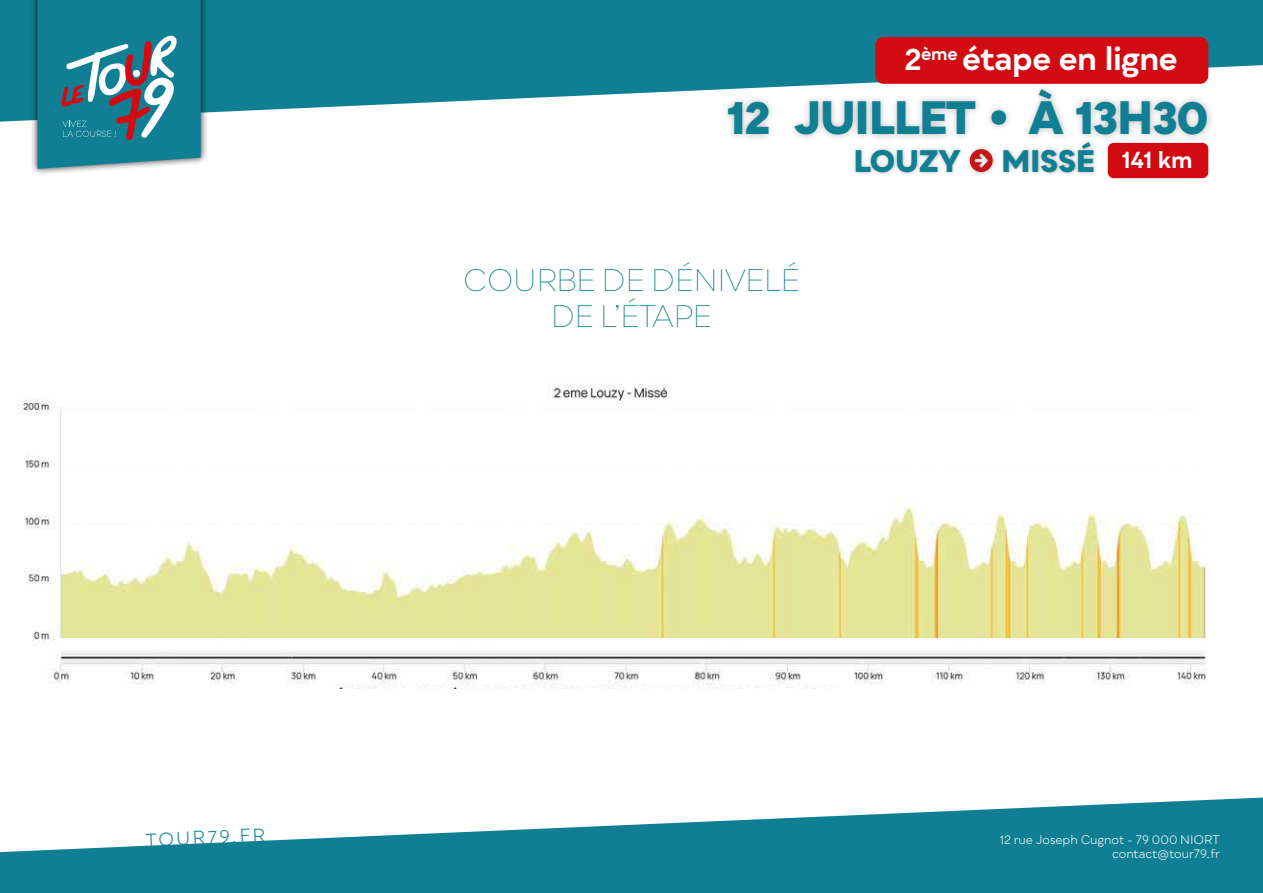
<style>
.page{position:relative;width:1263px;height:893px;background:#fff}
.page>*{position:absolute;margin:0;border:0;box-sizing:border-box;transform-origin:0 0}
.t1{font:800 45.15px "Qualion";letter-spacing:-.01em;color:#107f93}
.t2{font:700 31.95px "Qualion";letter-spacing:-.015em;color:#fff}
.t3{font:800 30.15px "Qualion";letter-spacing:-.005em;color:#107f93}
.t4{font:100 30px/36px "Qualion";letter-spacing:-.03em;color:#107f93;text-align:center}
.t5{font:700 22.95px "Qualion";color:#fff}
.t6{font:18px "Qualion";color:#107f93}
.t7{font:12px/14.4px "Qualion";letter-spacing:-.005em;color:#fff;text-align:right}
.s1{font-size:30px}
</style>
<div class="page">
<svg style="left:0;top:797px;width:1263px;height:96px;fill:#107f93"></svg>
<svg style="left:0;top:0;width:1263px;height:122px;background:#3190a2"></svg>
<div style="left:30px;top:0;width:178px;height:176px;background:#000;opacity:.75"></div>
<svg style="left:37px;top:0;width:164px;height:169px;background:#368798"></svg>
<div style="left:875px;top:37px;width:333px;height:47px;background:#d20a11;border-radius:8px"></div>
<div style="left:720px;top:83px;width:495px;height:60px;background:#000;opacity:.27"></div>
<div style="left:851px;top:138px;width:247px;height:39px;background:#000;opacity:.27"></div>
<svg style="left:970px;top:149px;width:23px;height:23px"></svg>
<div style="left:1108px;top:143px;width:100px;height:35px;background:#d20a11;border-radius:6px"></div>
<img style="left:17px;top:384px;width:1197px;height:305px">
<h3 class="t6" style="left:146px;top:829px;width:121px;rotate:-2deg">TOUR79.FR</h3>
<h2 class="t2" style="left:904px;top:41px;width:275px"><span class="s1">2</span><sup>ème</sup> étape en ligne</h2>
<h1 class="t1" style="left:727px;top:92px;width:483px">12 JUILLET • À 13H30</h1>
<h3 class="t3" style="left:854px;top:144px;width:109px">LOUZY</h3>
<h3 class="t3" style="left:1001px;top:144px;width:95px">MISSÉ</h3>
<h3 class="t5" style="left:1122px;top:146px;width:72px">141 km</h3>
<h3 class="t4" style="left:463px;top:262px;width:339px">COURBE DE DÉNIVELÉ<br>DE L’ÉTAPE</h3>
<p class="t7" style="left:1000px;top:832px;width:221px">12 rue Joseph Cugnot - 79 000 NIORT contact@tour79.fr</p>
</div>
